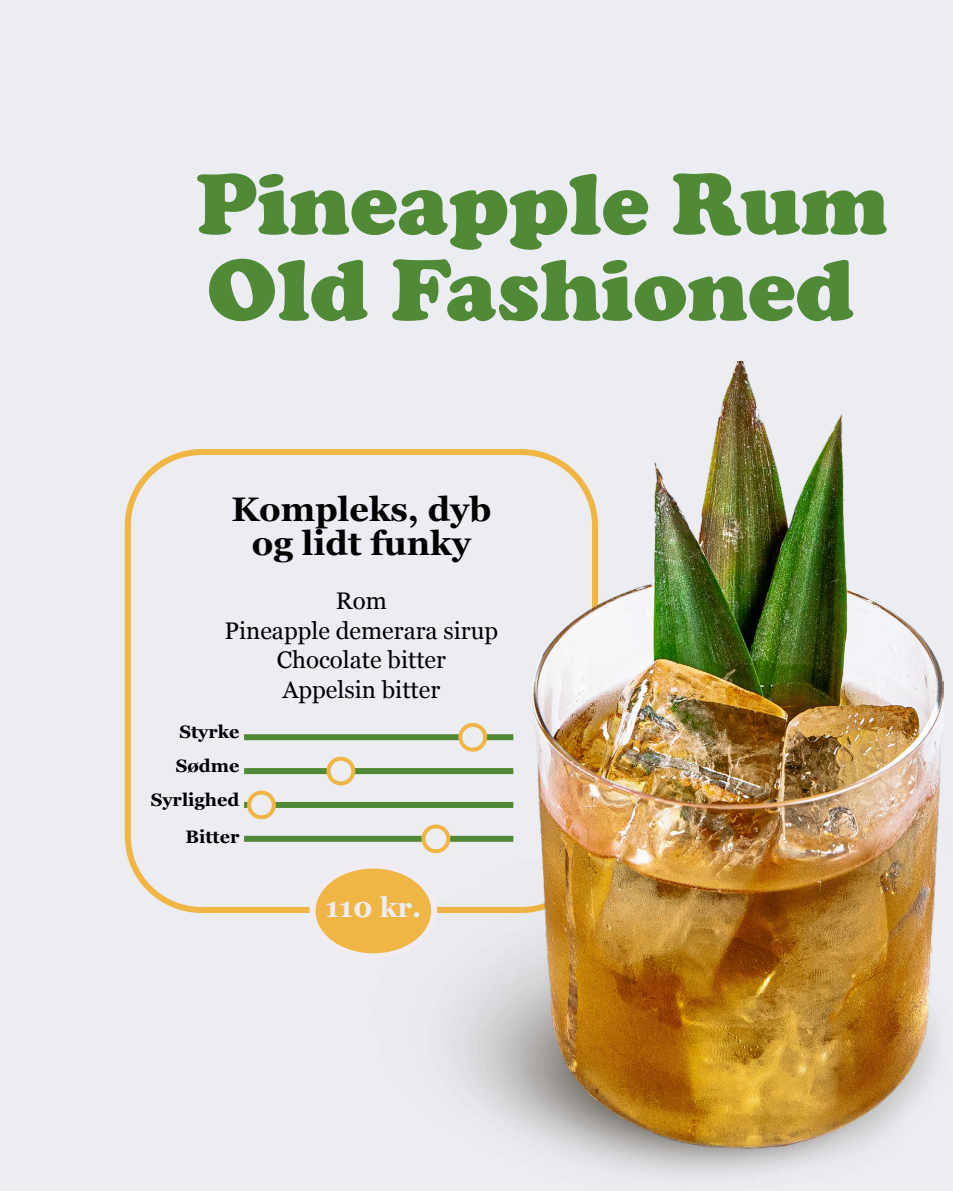
<style>
.page{position:relative;width:953px;height:1191px;background:#fff}
.page>*{position:absolute;margin:0;border:0;box-sizing:border-box;transform-origin:0 0}
.t1{font:900 90px/86px "Cooper";color:#518a37}
.t2{font:700 34px/34px "Georgia";color:#000;text-align:center}
.t3{font:700 28px "Georgia";color:#ecedf2}
.t4{font:24px/29.6px "Georgia";color:#000;text-align:center}
.t5{font:700 18px/34px "Georgia";color:#000;text-align:right}
</style>
<div class="page">
<div style="left:0;top:0;width:952px;height:1191px;background:#ecedf2"></div>
<div style="left:125px;top:449px;width:473px;height:464px;border:6px solid #f1b544;border-radius:74px"></div>
<div style="left:244px;top:734px;width:269px;height:6px;background:#518a37"></div>
<div style="left:244px;top:768px;width:269px;height:6px;background:#518a37"></div>
<div style="left:244px;top:802px;width:269px;height:6px;background:#518a37"></div>
<div style="left:244px;top:836px;width:269px;height:6px;background:#518a37"></div>
<div style="left:460px;top:725px;width:25px;height:24px;background:#ecedf2;border-radius:50%"></div>
<div style="left:458px;top:723px;width:29px;height:28px;border:4px solid #f1b544;border-radius:50%"></div>
<svg style="left:328px;top:758px;width:25px;height:25px"></svg>
<div style="left:326px;top:756px;width:29px;height:29px;border:4px solid #f1b544;border-radius:50%"></div>
<div style="left:249px;top:792px;width:25px;height:25px;background:#ecedf2;border-radius:50%"></div>
<div style="left:247px;top:790px;width:29px;height:29px;border:4px solid #f1b544;border-radius:50%"></div>
<img style="left:364px;top:795px;width:588px;height:396px">
<img style="left:530px;top:361px;width:413px;height:787px">
<div style="left:312px;top:865px;width:122px;height:91px;background:#efb545;border-radius:50%"></div>
<div style="left:309px;top:862px;width:128px;height:97px;border:6px solid #f0ecf1;border-radius:50%"></div>
<h1 class="t1" style="left:196px;top:161px;width:693px">Pineapple Rum<br>Old Fashioned</h1>
<h2 class="t2" style="left:231px;top:491px;width:261px">Kompleks, dyb og lidt funky</h2>
<p class="t4" style="left:224px;top:585px;width:275px">Rom<br>Pineapple demerara sirup<br>Chocolate bitter<br>Appelsin bitter</p>
<p class="t5" style="left:151px;top:714px;width:90px">Styrke<br>Sødme<br>Syrlighed</p>
<p class="t5" style="left:185px;top:818px;width:55px">Bitter</p>
<p class="t3" style="left:325px;top:886px;width:97px">110 kr.</p>
</div>
